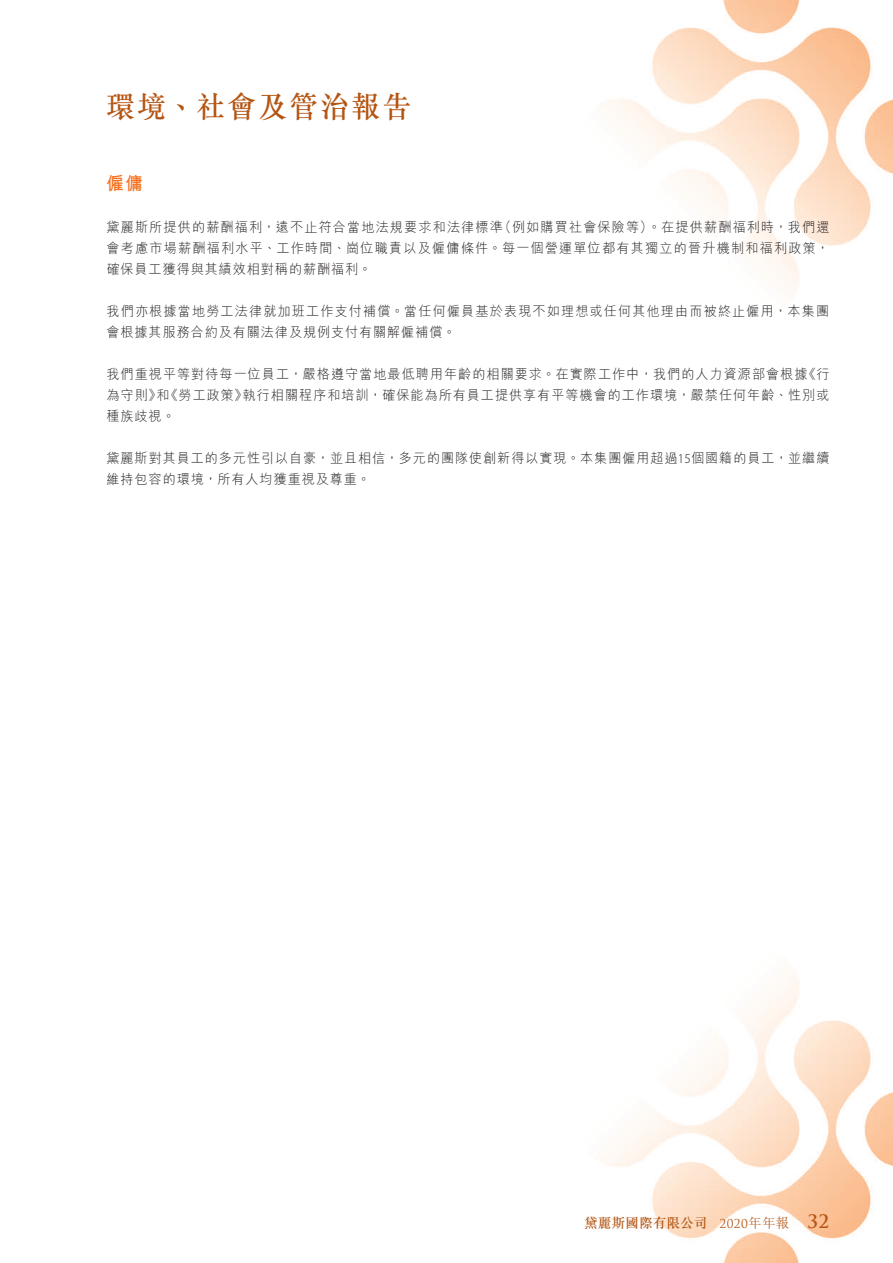
<style>
.page{position:relative;width:893px;height:1263px;background:#fff}
.page>*{position:absolute;margin:0;border:0;box-sizing:border-box;transform-origin:0 0}
.t1{font:500 30px "M Sung HK";letter-spacing:.075em;color:#b45412;scale:.96 1}
._01_H1{font:700 18px "M Hei HK";color:#f47321}
._00_txt{font:300 13.5px/21px "M Hei HK";letter-spacing:.075em;color:#231f20;text-align:justify}
.t2{font:500 13.5px "M Sung HK";letter-spacing:.025em;color:#b45412}
.s1{font-family:"Myriad Pro"}
.s2{font-family:"Trajan Pro";font-weight:400;font-size:12px}
.s3{font-weight:300}
.s4{font-family:"Trajan Pro";font-weight:700;font-size:18px}
</style>
<div class="page">
<img style="left:596px;top:0;width:297px;height:1263px">
<h1 class="t1" style="left:106px;top:86px;width:319px">環境、社會及管治報告</h1>
<p class="_01_H1" style="left:106px;top:171px;width:38px">僱傭</p>
<p class="_00_txt" style="left:106px;top:216px;width:725px">黛麗斯所提供的薪酬福利，遠不止符合當地法規要求和法律標準（例如購買社會保險等）。在提供薪酬福利時，我們還會考慮市場薪酬福利水平、工作時間、崗位職責以及僱傭條件。每一個營運單位都有其獨立的晉升機制和福利政策，確保員工獲得與其績效相對稱的薪酬福利。</p>
<p class="_00_txt" style="left:106px;top:300px;width:724px">我們亦根據當地勞工法律就加班工作支付補償。當任何僱員基於表現不如理想或任何其他理由而被終止僱用，本集團會根據其服務合約及有關法律及規例支付有關解僱補償。</p>
<p class="_00_txt" style="left:106px;top:363px;width:724px">我們重視平等對待每一位員工，嚴格遵守當地最低聘用年齡的相關要求。在實際工作中，我們的人力資源部會根據《行為守則》和《勞工政策》執行相關程序和培訓，確保能為所有員工提供享有平等機會的工作環境，嚴禁任何年齡、性別或種族歧視。</p>
<p class="_00_txt" style="left:106px;top:447px;width:724px">黛麗斯對其員工的多元性引以自豪，並且相信，多元的團隊使創新得以實現。本集團僱用超過<span class="s1">15</span>個國籍的員工，並繼續維持包容的環境，所有人均獲重視及尊重。</p>
<p class="t2" style="left:584px;top:1214px;width:246px">黛麗斯國際有限公司 <span class="s2">2020</span><span class="s3">年年報</span> <span class="s4">32</span></p>
</div>
